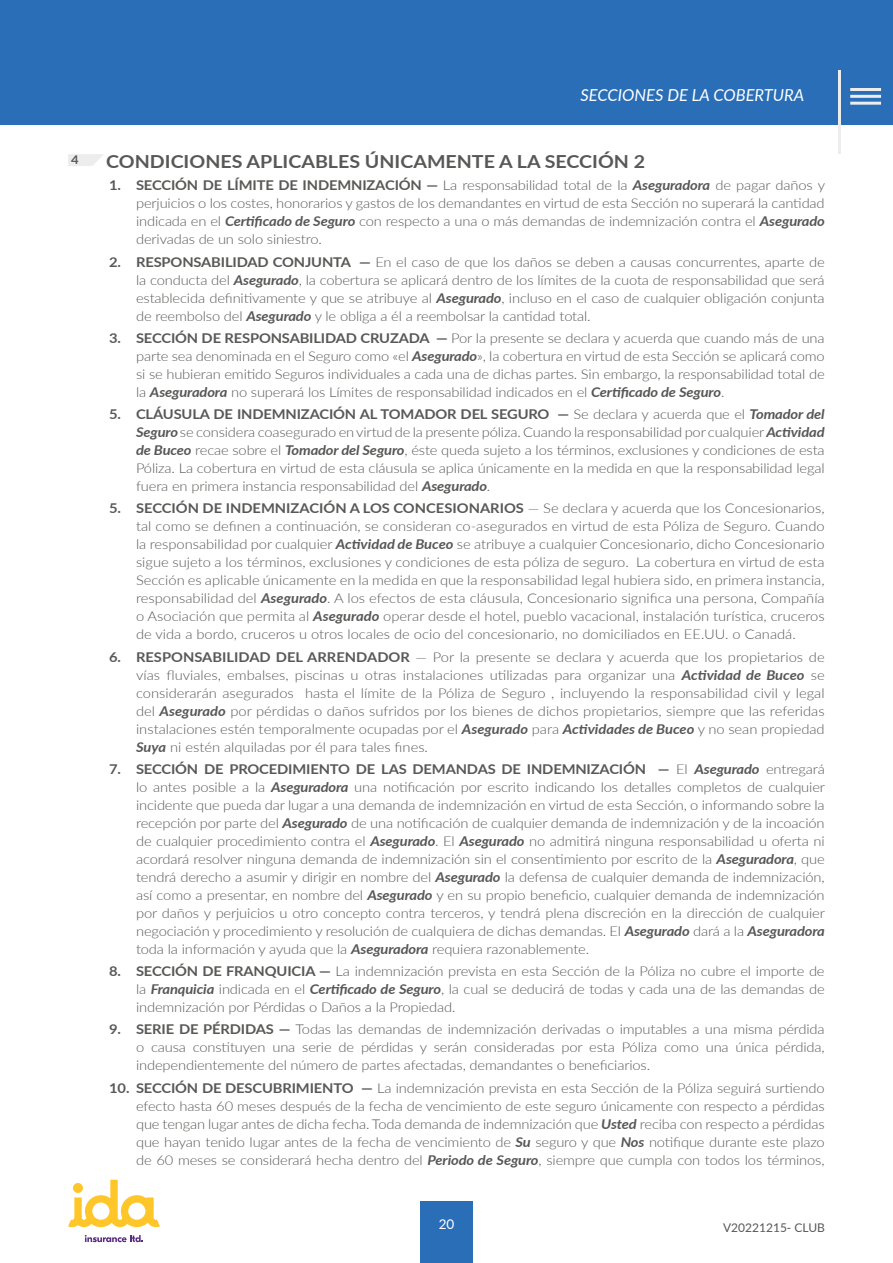
<style>
.page{position:relative;width:893px;height:1263px;background:#fff}
.page>*{position:absolute;margin:0;border:0;box-sizing:border-box;transform-origin:0 0}
.t1{font:700 18px "Lato";color:#585856;scale:1.09 1}
.t2{font:italic 16.5px "Lato";color:#fff}
.t3{font:300 13.5px/18px "Lato";letter-spacing:-.01em;color:#585856;text-align:justify;scale:1.09 1}
.t4{font:13.5px "Lato";color:#fff}
.t5{font:12px "Lato";color:#575756}
.t6{font:700 12px "Lato";color:#585856;scale:1.09 1}
.s1{font-weight:700;color:#575756}
.s2{font-weight:700}
.s3{font-weight:700;font-style:italic;color:#575756}
</style>
<div class="page">
<div style="left:420px;top:1201px;width:52px;height:62px;background:#296eb6"></div>
<svg style="left:68px;top:1180px;width:92px;height:47px"></svg>
<svg style="left:85px;top:1235px;width:58px;height:7px"></svg>
<div style="left:0;top:0;width:893px;height:124px;background:#296eb6"></div>
<hr style="left:838px;top:71px;width:3px;height:83px;background:#eeeded">
<hr style="left:850px;top:88px;width:31px;height:3px;background:#eeeded">
<hr style="left:850px;top:95px;width:31px;height:3px;background:#eeeded">
<hr style="left:850px;top:102px;width:31px;height:3px;background:#eeeded">
<svg style="left:68px;top:154px;width:36px;height:12px"></svg>
<p class="t6" style="left:71px;top:151px;width:8px">4</p>
<p class="t2" style="left:580px;top:83px;width:225px">SECCIONES DE LA COBERTURA</p>
<h1 class="t1" style="left:106px;top:148px;width:496px">CONDICIONES APLICABLES ÚNICAMENTE A LA SECCIÓN 2</h1>
<p class="t3" style="left:136px;top:176px;width:634px;text-indent:-27px"><span class="s1">1.</span> <span class="s2">SECCIÓN DE LÍMITE DE INDEMNIZACIÓN —</span> La responsabilidad total de la <span class="s3">Aseguradora</span> de pagar daños y perjuicios o los costes, honorarios y gastos de los demandantes en virtud de esta Sección no superará la cantidad indicada en el <span class="s3">Certificado de Seguro</span> con respecto a una o más demandas de indemnización contra el <span class="s3">Asegurado </span>derivadas de un solo siniestro.</p>
<p class="t3" style="left:136px;top:252px;width:633px;text-indent:-27px"><span class="s2">2. RESPONSABILIDAD CONJUNTA —</span> En el caso de que los daños se deben a causas concurrentes, aparte de la conducta del <span class="s3">Asegurado</span>, la cobertura se aplicará dentro de los límites de la cuota de responsabilidad que será establecida definitivamente y que se atribuye al <span class="s3">Asegurado</span>, incluso en el caso de cualquier obligación conjunta de reembolso del <span class="s3">Asegurado</span> y le obliga a él a reembolsar la cantidad total.</p>
<p class="t3" style="left:136px;top:329px;width:633px;text-indent:-27px"><span class="s2">3. SECCIÓN DE RESPONSABILIDAD CRUZADA —</span> Por la presente se declara y acuerda que cuando más de una parte sea denominada en el Seguro como «el <span class="s3">Asegurado</span>», la cobertura en virtud de esta Sección se aplicará como si se hubieran emitido Seguros individuales a cada una de dichas partes. Sin embargo, la responsabilidad total de la <span class="s3">Aseguradora</span> no superará los Límites de responsabilidad indicados en el <span class="s3">Certificado de Seguro</span>.</p>
<p class="t3" style="left:136px;top:405px;width:633px;text-indent:-27px"><span class="s2">5. CLÁUSULA DE INDEMNIZACIÓN AL TOMADOR DEL SEGURO —</span> Se declara y acuerda que el <span class="s3">Tomador del Seguro</span> se considera coasegurado en virtud de la presente póliza. Cuando la responsabilidad por cualquier <span class="s3">Actividad de Buceo</span> recae sobre el <span class="s3">Tomador del Seguro</span>, éste queda sujeto a los términos, exclusiones y condiciones de esta Póliza. La cobertura en virtud de esta cláusula se aplica únicamente en la medida en que la responsabilidad legal fuera en primera instancia responsabilidad del <span class="s3">Asegurado</span>.</p>
<p class="t3" style="left:136px;top:499px;width:633px;text-indent:-27px"><span class="s2">5. SECCIÓN DE INDEMNIZACIÓN A LOS CONCESIONARIOS</span> — Se declara y acuerda que los Concesionarios, tal como se definen a continuación, se consideran co-asegurados en virtud de esta Póliza de Seguro. Cuando la responsabilidad por cualquier <span class="s3">Actividad de Buceo</span> se atribuye a cualquier Concesionario, dicho Concesionario sigue sujeto a los términos, exclusiones y condiciones de esta póliza de seguro. La cobertura en virtud de esta Sección es aplicable únicamente en la medida en que la responsabilidad legal hubiera sido, en primera instancia, responsabilidad del <span class="s3">Asegurado</span>. A los efectos de esta cláusula, Concesionario significa una persona, Compañía o Asociación que permita al <span class="s3">Asegurado</span> operar desde el hotel, pueblo vacacional, instalación turística, cruceros de vida a bordo, cruceros u otros locales de ocio del concesionario, no domiciliados en EE.UU. o Canadá.</p>
<p class="t3" style="left:136px;top:647px;width:633px;text-indent:-27px"><span class="s2">6. RESPONSABILIDAD DEL ARRENDADOR</span> — Por la presente se declara y acuerda que los propietarios de vías fluviales, embalses, piscinas u otras instalaciones utilizadas para organizar una <span class="s3">Actividad de Buceo</span> se considerarán asegurados hasta el límite de la Póliza de Seguro , incluyendo la responsabilidad civil y legal del <span class="s3">Asegurado</span> por pérdidas o daños sufridos por los bienes de dichos propietarios, siempre que las referidas instalaciones estén temporalmente ocupadas por el <span class="s3">Asegurado</span> para <span class="s3">Actividades de Buceo</span> y no sean propiedad <span class="s3">Suya</span> ni estén alquiladas por él para tales fines.</p>
<p class="t3" style="left:136px;top:759px;width:634px;text-indent:-27px"><span class="s2">7. SECCIÓN DE PROCEDIMIENTO DE LAS DEMANDAS DE INDEMNIZACIÓN —</span> El <span class="s3">Asegurado</span> entregará lo antes posible a la <span class="s3">Aseguradora</span> una notificación por escrito indicando los detalles completos de cualquier incidente que pueda dar lugar a una demanda de indemnización en virtud de esta Sección, o informando sobre la recepción por parte del <span class="s3">Asegurado</span> de una notificación de cualquier demanda de indemnización y de la incoación de cualquier procedimiento contra el <span class="s3">Asegurado</span>. El <span class="s3">Asegurado</span> no admitirá ninguna responsabilidad u oferta ni acordará resolver ninguna demanda de indemnización sin el consentimiento por escrito de la <span class="s3">Aseguradora</span>, que tendrá derecho a asumir y dirigir en nombre del <span class="s3">Asegurado</span> la defensa de cualquier demanda de indemnización, así como a presentar, en nombre del <span class="s3">Asegurado</span> y en su propio beneficio, cualquier demanda de indemnización por daños y perjuicios u otro concepto contra terceros, y tendrá plena discreción en la dirección de cualquier negociación y procedimiento y resolución de cualquiera de dichas demandas. El <span class="s3">Asegurado</span> dará a la <span class="s3">Aseguradora </span>toda la información y ayuda que la <span class="s3">Aseguradora</span> requiera razonablemente.</p>
<p class="t3" style="left:136px;top:962px;width:633px;text-indent:-27px"><span class="s2">8. SECCIÓN DE FRANQUICIA —</span> La indemnización prevista en esta Sección de la Póliza no cubre el importe de la <span class="s3">Franquicia</span> indicada en el <span class="s3">Certificado de Seguro</span>, la cual se deducirá de todas y cada una de las demandas de indemnización por Pérdidas o Daños a la Propiedad.</p>
<p class="t3" style="left:136px;top:1020px;width:633px;text-indent:-27px"><span class="s2">9. SERIE DE PÉRDIDAS —</span> Todas las demandas de indemnización derivadas o imputables a una misma pérdida o causa constituyen una serie de pérdidas y serán consideradas por esta Póliza como una única pérdida, independientemente del número de partes afectadas, demandantes o beneficiarios.</p>
<p class="t3" style="left:136px;top:1078px;width:633px;text-indent:-27px"><span class="s2">10. SECCIÓN DE DESCUBRIMIENTO —</span> La indemnización prevista en esta Sección de la Póliza seguirá surtiendo efecto hasta 60 meses después de la fecha de vencimiento de este seguro únicamente con respecto a pérdidas que tengan lugar antes de dicha fecha. Toda demanda de indemnización que <span class="s3">Usted</span> reciba con respecto a pérdidas que hayan tenido lugar antes de la fecha de vencimiento de <span class="s3">Su</span> seguro y que <span class="s3">Nos</span> notifique durante este plazo de 60 meses se considerará hecha dentro del <span class="s3">Periodo de Seguro</span>, siempre que cumpla con todos los términos,</p>
<p class="t4" style="left:439px;top:1214px;width:17px">20</p>
<p class="t5" style="left:723px;top:1219px;width:103px">V20221215- CLUB</p>
</div>
